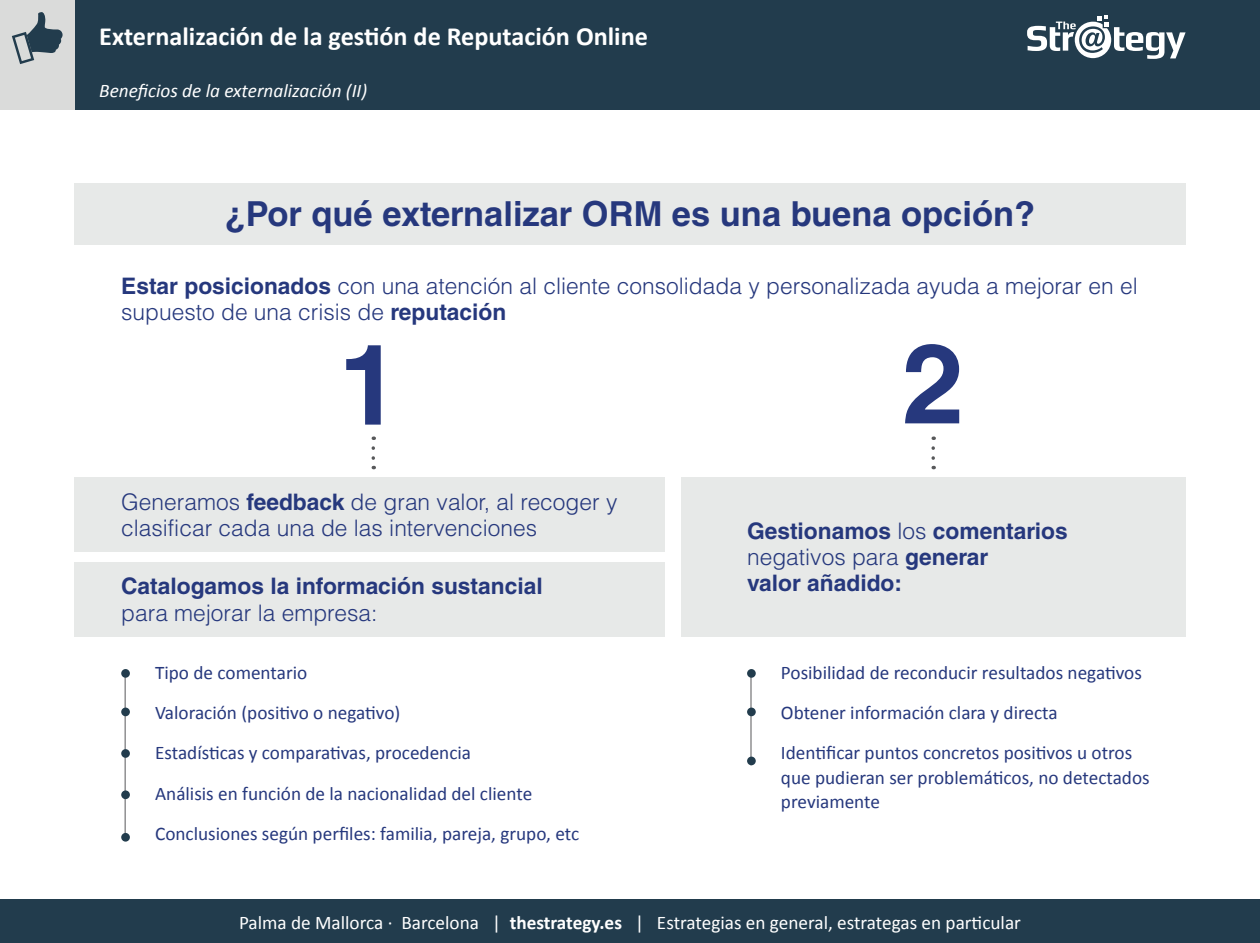
<style>
.page{position:relative;width:1260px;height:943px;background:#fff}
.page>*{position:absolute;margin:0;border:0;box-sizing:border-box;transform-origin:0 0}
.epigrafe_primer_nive{font:700 111.65px "Helvetica LT Std";color:#26387d}
.epigrafe_primer_nive-2{font:700 34.48px "Helvetica LT Std";color:#26387d}
.t1{font:700 26.25px "Calibri";color:#fff}
.listado_horizontal{font:700 22.75px/26.2px "Helvetica LT Std";color:#26387d}
.epigrafe_segundo_niv{font:300 22.75px/26.2px "Helvetica LT Std";color:#26387d}
.listado_horizontal-2{font:300 22.75px/26.2px "Helvetica LT Std";color:#26387d}
.normal_jesus{font:19.25px/24.5px "Calibri";color:#26387d}
.t2{font:19.25px "Calibri";color:#fff}
.t3{font:italic 19.25px "Calibri";color:#fff}
.s1{font-weight:700}
.s2{font-weight:300}
</style>
<div class="page">
<div style="left:74px;top:0;width:1186px;height:74px;background:#223c4d"></div>
<div style="left:74px;top:75px;width:1186px;height:35px;background:#223c4d"></div>
<svg style="left:1027px;top:16px;width:159px;height:43px"></svg>
<div style="left:0;top:0;width:74px;height:74px;background:#dadbda"></div>
<div style="left:0;top:75px;width:74px;height:35px;background:#dadbda"></div>
<svg style="left:12px;top:12px;width:51px;height:52px"></svg>
<div style="left:0;top:899px;width:1260px;height:44px;background:#223c4d"></div>
<div style="left:74px;top:183px;width:1112px;height:61px;background:#e7e9e8"></div>
<div style="left:74px;top:477px;width:591px;height:74px;background:#e7e9e8"></div>
<div style="left:74px;top:562px;width:591px;height:74px;background:#e7e9e8"></div>
<svg style="left:372px;top:448px;width:3px;height:21px"></svg>
<div style="left:681px;top:477px;width:505px;height:159px;background:#e7e9e8"></div>
<svg style="left:931px;top:448px;width:4px;height:21px"></svg>
<hr style="left:751px;top:671px;width:1px;height:94px;background:#57585a">
<div style="left:747px;top:669px;width:9px;height:8px;background:#223c4d;border-radius:50%"></div>
<div style="left:747px;top:756px;width:9px;height:9px;background:#223c4d;border-radius:50%"></div>
<div style="left:747px;top:707px;width:9px;height:9px;background:#223c4d;border-radius:50%"></div>
<hr style="left:125px;top:671px;width:1px;height:165px;background:#57585a">
<div style="left:121px;top:669px;width:9px;height:8px;background:#223c4d;border-radius:50%"></div>
<div style="left:121px;top:749px;width:9px;height:8px;background:#223c4d;border-radius:50%"></div>
<div style="left:121px;top:707px;width:9px;height:9px;background:#223c4d;border-radius:50%"></div>
<div style="left:121px;top:790px;width:9px;height:9px;background:#223c4d;border-radius:50%"></div>
<div style="left:121px;top:833px;width:9px;height:8px;background:#223c4d;border-radius:50%"></div>
<p class="t1" style="left:99px;top:19px;width:550px">Externalización de la gestión de Reputación Online</p>
<p class="t3" style="left:99px;top:78px;width:270px">Beneficios de la externalización (II)</p>
<p class="epigrafe_primer_nive-2" style="left:225px;top:193px;width:812px">¿Por qué externalizar ORM es una buena opción?</p>
<p class="epigrafe_segundo_niv" style="left:121px;top:272px;width:1018px"><span class="s1">Estar posicionados</span> con una atención al cliente consolidada y personalizada ayuda a mejorar en el supuesto de una crisis de <span class="s1">reputación</span></p>
<p class="epigrafe_primer_nive" style="left:339px;top:317px;width:64px">1</p>
<p class="listado_horizontal-2" style="left:121px;top:488px;width:498px">Generamos <span class="s1">feedback</span> de gran valor, al recoger y clasificar cada una de las intervenciones</p>
<p class="listado_horizontal" style="left:121px;top:573px;width:423px">Catalogamos la información sustancial <span class="s2">para mejorar la empresa:</span></p>
<p class="normal_jesus" style="left:155px;top:660px;width:154px">Tipo de comentario</p>
<p class="normal_jesus" style="left:155px;top:700px;width:247px">Valoración (positivo o negativo)</p>
<p class="normal_jesus" style="left:155px;top:740px;width:318px">Estadísticas y comparativas, procedencia</p>
<p class="normal_jesus" style="left:155px;top:781px;width:379px">Análisis en función de la nacionalidad del cliente</p>
<p class="normal_jesus" style="left:155px;top:821px;width:426px">Conclusiones según perfiles: familia, pareja, grupo, etc</p>
<p class="epigrafe_primer_nive" style="left:902px;top:316px;width:64px">2</p>
<p class="listado_horizontal" style="left:747px;top:517px;width:322px">Gestionamos <span class="s2">los</span> comentarios <span class="s2">negativos para</span> generar<br>valor añadido:</p>
<p class="normal_jesus" style="left:781px;top:660px;width:363px">Posibilidad de reconducir resultados negativos</p>
<p class="normal_jesus" style="left:781px;top:700px;width:278px">Obtener información clara y directa</p>
<p class="normal_jesus" style="left:781px;top:740px;width:370px">Identificar puntos concretos positivos u otros que pudieran ser problemáticos, no detectados previamente</p>
<p class="t2" style="left:239px;top:909px;width:783px">Palma de Mallorca · Barcelona | <span class="s1">thestrategy.es</span> | Estrategias en general, estrategas en particular</p>
</div>
